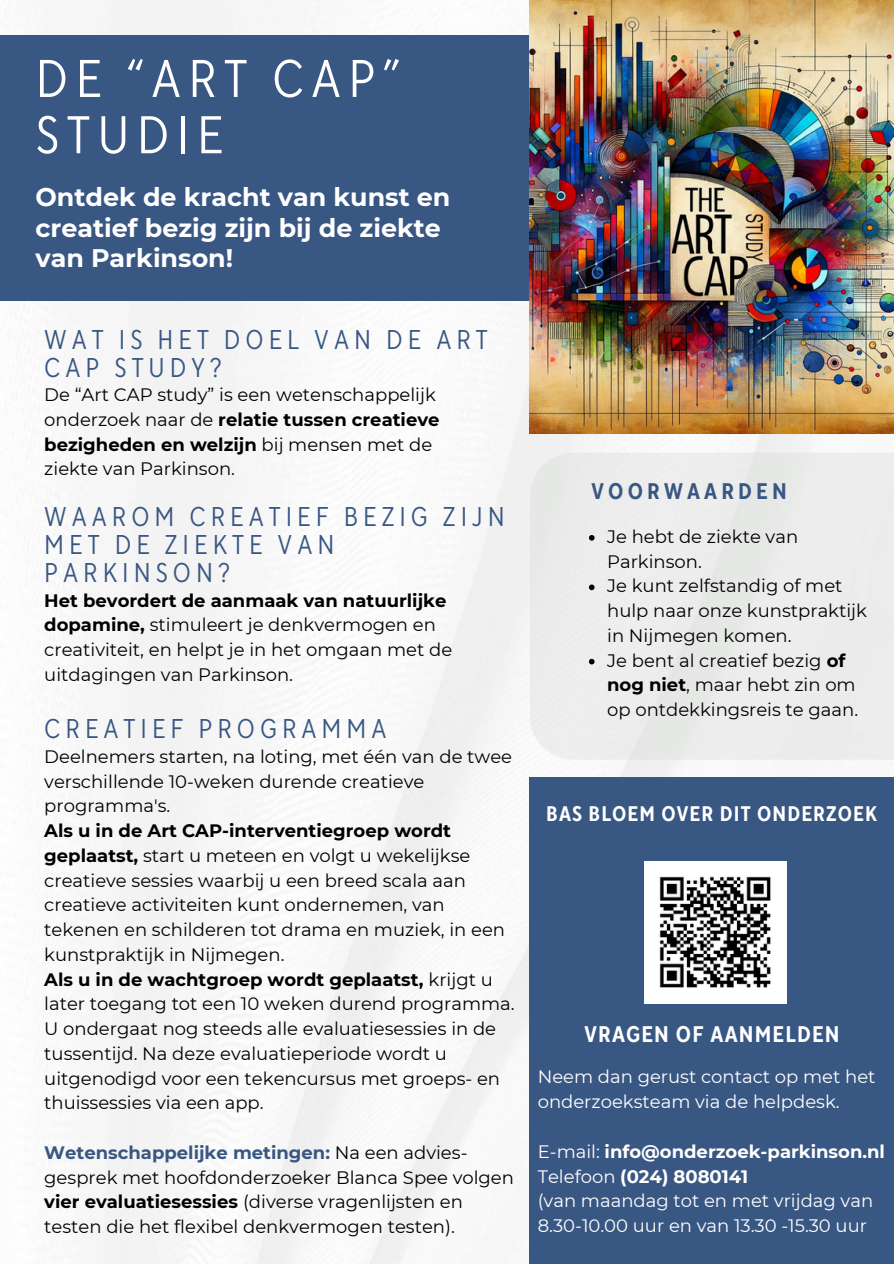
<style>
.page{position:relative;width:894px;height:1264px;background:#fff}
.page>*{position:absolute;margin:0;border:0;box-sizing:border-box;transform-origin:0 0}
.t1{font:52.95px/56.2px "TT Norms Std Cond";letter-spacing:.14em;color:#fff}
.t2{font:27px/28.2px "TT Norms Std Cond";letter-spacing:.185em;color:#395783}
.t3{font:700 25.35px/30.3px "Montserrat";color:#fff}
.t4{font:700 22.5px "TT Norms Std Cond";letter-spacing:.055em;color:#fff}
.t5{font:700 22.5px "TT Norms Std Cond";letter-spacing:.185em;color:#395783}
.t6{font:700 21px "TT Norms Std Cond";letter-spacing:.055em;color:#fff}
.t7{font:18px/24.8px "Montserrat";color:#000}
.t8{font:18px/24.8px "Montserrat";color:#fff}
.s1{font-weight:700}
.s2{font-weight:700;color:#395783}
</style>
<div class="page">
<img style="left:28px;top:0;width:865px;height:1263px">
<div style="left:0;top:35px;width:605px;height:266px;background:#395783"></div>
<img style="left:529px;top:0;width:364px;height:433px">
<div style="left:529px;top:452px;width:364px;height:307px;background:#ecedec"></div>
<div style="left:529px;top:777px;width:364px;height:486px;background:#395783"></div>
<img style="left:644px;top:861px;width:142px;height:142px">
<svg style="left:588px;top:535px;width:6px;height:5px"></svg>
<svg style="left:588px;top:584px;width:6px;height:6px"></svg>
<svg style="left:588px;top:659px;width:6px;height:5px"></svg>
<h1 class="t1" style="left:35px;top:52px;width:366px">DE “ART CAP”<br>STUDIE</h1>
<h3 class="t3" style="left:35px;top:182px;width:416px">Ontdek de kracht van kunst en creatief bezig zijn bij de ziekte van Parkinson!</h3>
<h2 class="t2" style="left:44px;top:326px;width:445px">WAT IS HET DOEL VAN DE ART<br>CAP STUDY?</h2>
<p class="t7" style="left:44px;top:382px;width:396px">De “Art CAP study” is een wetenschappelijk onderzoek naar de <span class="s1">relatie tussen creatieve bezigheden en welzijn</span> bij mensen met de ziekte van Parkinson.</p>
<h2 class="t2" style="left:44px;top:503px;width:462px">WAAROM CREATIEF BEZIG ZIJN<br>MET DE ZIEKTE VAN<br>PARKINSON?</h2>
<p class="t7" style="left:44px;top:588px;width:409px"><span class="s1">Het bevordert de aanmaak van natuurlijke dopamine,</span> stimuleert je denkvermogen en creativiteit, en helpt je in het omgaan met de uitdagingen van Parkinson.</p>
<h2 class="t2" style="left:44px;top:715px;width:344px">CREATIEF PROGRAMMA</h2>
<p class="t7" style="left:44px;top:744px;width:469px">Deelnemers starten, na loting, met één van de twee verschillende 10-weken durende creatieve programma's.</p>
<p class="t7" style="left:44px;top:818px;width:471px"><span class="s1">Als u in de Art CAP-interventiegroep wordt geplaatst,</span> start u meteen en volgt u wekelijkse creatieve sessies waarbij u een breed scala aan creatieve activiteiten kunt ondernemen, van tekenen en schilderen tot drama en muziek, in een kunstpraktijk in Nijmegen.<br><span class="s1">Als u in de wachtgroep wordt geplaatst,</span> krijgt u later toegang tot een 10 weken durend programma.<br>U ondergaat nog steeds alle evaluatiesessies in de tussentijd. Na deze evaluatieperiode wordt u uitgenodigd voor een tekencursus met groeps- en thuissessies via een app.</p>
<p class="t7" style="left:44px;top:1140px;width:471px"><span class="s2">Wetenschappelijke metingen:</span> Na een advies&shy;gesprek met hoofdonderzoeker Blanca Spee volgen <span class="s1">vier evaluatiesessies</span> (diverse vragenlijsten en testen die het flexibel denkvermogen testen).</p>
<p class="t5" style="left:591px;top:477px;width:197px">VOORWAARDEN</p>
<p class="t7" style="left:607px;top:524px;width:261px">Je hebt de ziekte van<br>Parkinson.<br>Je kunt zelfstandig of met hulp naar onze kunstpraktijk in Nijmegen komen.<br>Je bent al creatief bezig <span class="s1">of nog niet</span>, maar hebt zin om op ontdekkingsreis te gaan.</p>
<p class="t6" style="left:546px;top:801px;width:332px">BAS BLOEM OVER DIT ONDERZOEK</p>
<p class="t4" style="left:584px;top:1020px;width:256px">VRAGEN OF AANMELDEN</p>
<p class="t8" style="left:537px;top:1064px;width:339px">Neem dan gerust contact op met het onderzoeksteam via de helpdesk.</p>
<p class="t8" style="left:537px;top:1138px;width:349px">E-mail: <span class="s1">info@onderzoek-parkinson.nl </span>Telefoon <span class="s1">(024) 8080141<br></span>(van maandag tot en met vrijdag van 8.30-10.00 uur en van 13.30 -15.30 uur</p>
</div>
